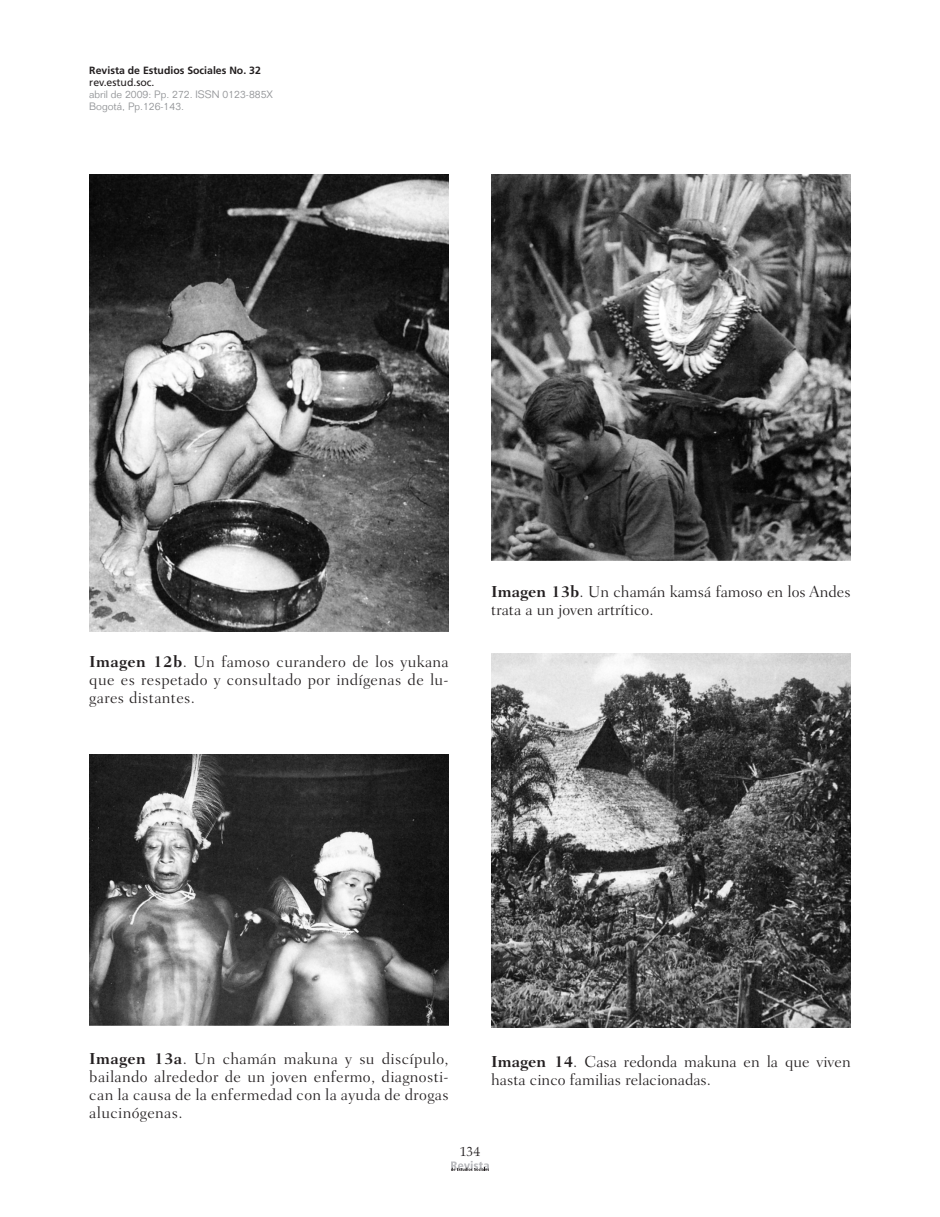
<style>
.page{position:relative;width:940px;height:1217px;background:#fff}
.page>*{position:absolute;margin:0;border:0;box-sizing:border-box;transform-origin:0 0}
.Body{font:300 16.2px/18px "Fairfield LH";color:#231f20;text-align:justify}
.t1{font:13.5px "Aldus";color:#231f20}
.t2{font:300 10.5px/12px "Folio";color:#939598}
.t3{font:700 10.5px "Frutiger";color:#231f20}
.t4{font:10.5px "Frutiger";color:#231f20}
.s1{font-weight:700}
</style>
<div class="page">
<img style="left:89px;top:174px;width:360px;height:457px">
<img style="left:491px;top:174px;width:359px;height:387px">
<img style="left:89px;top:754px;width:360px;height:272px">
<img style="left:491px;top:653px;width:359px;height:373px">
<svg style="left:451px;top:1161px;width:38px;height:9px"></svg>
<p class="t3" style="left:89px;top:64px;width:173px">Revista de Estudios Sociales No. 32</p>
<p class="t4" style="left:89px;top:76px;width:67px">rev.estud.soc.</p>
<p class="t2" style="left:89px;top:88px;width:185px">abril de 2009: Pp. 272. ISSN 0123-885X<br>Bogotá, Pp.126-143.</p>
<p class="Body" style="left:89px;top:652px;width:361px"><span class="s1">Imagen 12b</span>. Un famoso curandero de los yukana que es respetado y consultado por indígenas de lu&shy;gares distantes.</p>
<p class="Body" style="left:491px;top:582px;width:361px"><span class="s1">Imagen 13b</span>. Un chamán kamsá famoso en los Andes trata a un joven artrítico.</p>
<p class="Body" style="left:89px;top:1049px;width:361px"><span class="s1">Imagen 13a</span>. Un chamán makuna y su discípulo, bailando alrededor de un joven enfermo, diagnosti&shy;can la causa de la enfermedad con la ayuda de drogas alucinógenas.</p>
<p class="Body" style="left:491px;top:1052px;width:361px"><span class="s1">Imagen 14</span>. Casa redonda makuna en la que viven hasta cinco familias relacionadas.</p>
<p class="t1" style="left:460px;top:1143px;width:22px">134</p>
</div>
